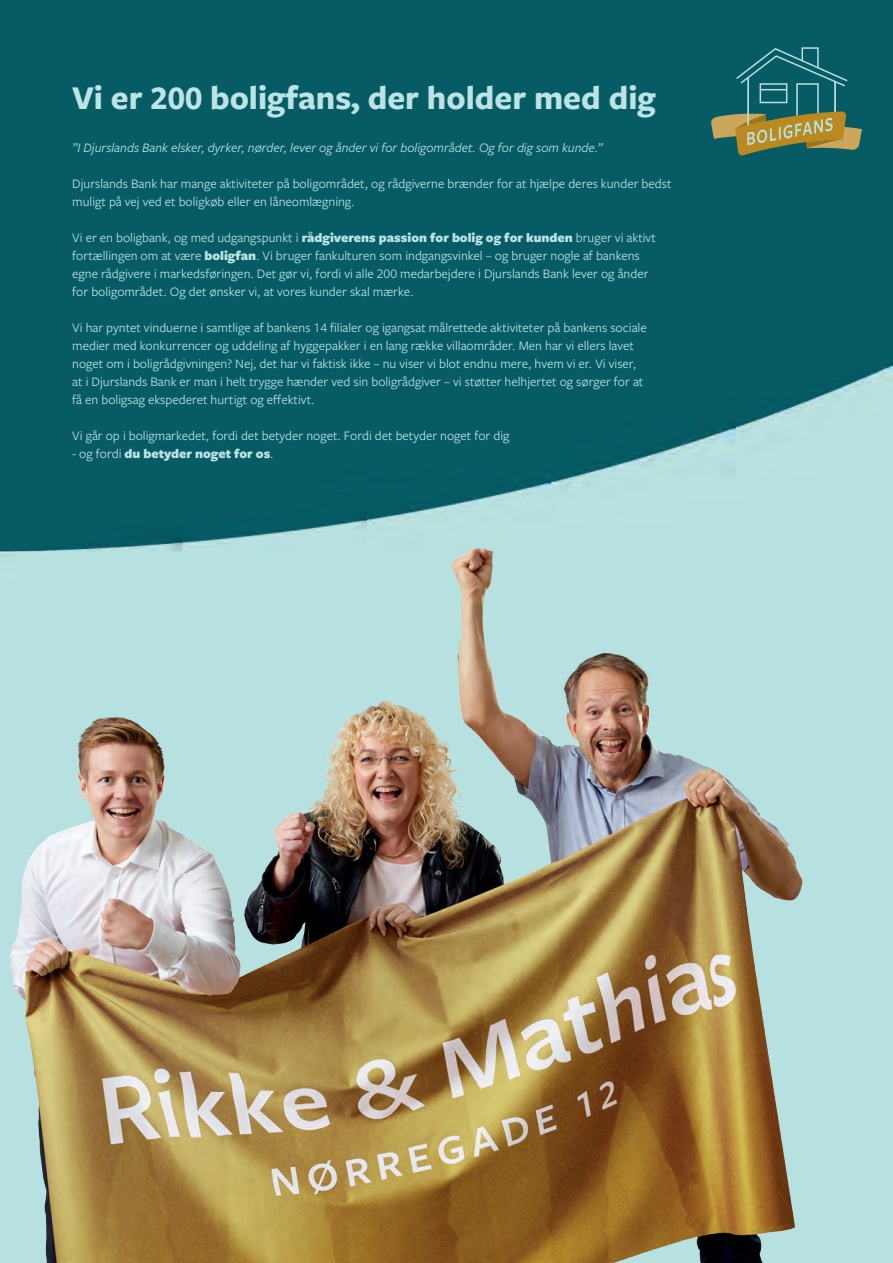
<style>
.page{position:relative;width:893px;height:1263px;background:#fff}
.page>*{position:absolute;margin:0;border:0;box-sizing:border-box;transform-origin:0 0}
.t1{font:700 34.5px "Freight Sans Pro";color:#bce3e5}
.t2{font:13.5px/18px "Freight Sans Pro";color:#bce3e5}
.t3{font:italic 13.5px "Freight Sans Pro";color:#bce3e5}
.t4{font:900 13.5px "Freight Sans Pro";color:#bce3e5}
.s1{font-weight:900}
.s2{font-weight:400}
</style>
<div class="page">
<img style="left:0;top:0;width:893px;height:1263px">
<hr style="left:834px;top:82px;width:2px;height:41px;background:#b7e1df">
<div style="left:796px;top:83px;width:23px;height:35px;border:2px solid #b7e1df"></div>
<div style="left:760px;top:83px;width:27px;height:20px;border:2px solid #b7e1df"></div>
<svg style="left:734px;top:47px;width:115px;height:43px;background:#1a6a72"></svg>
<hr style="left:747px;top:78px;width:2px;height:52px;background:#b7e1df">
<svg style="left:711px;top:111px;width:151px;height:45px;background:#7f844f"></svg>
<img style="left:0;top:530px;width:832px;height:733px">
<h1 class="t1" style="left:72px;top:74px;width:585px">Vi er 200 boligfans, der holder med dig</h1>
<p class="t3" style="left:72px;top:139px;width:532px">”I Djurslands Bank elsker, dyrker, nørder, lever og ånder vi for boligområdet. Og for dig som kunde.”</p>
<p class="t2" style="left:72px;top:174px;width:601px">Djurslands Bank har mange aktiviteter på boligområdet, og rådgiverne brænder for at hjælpe deres kunder bedst muligt på vej ved et boligkøb eller en låneomlægning.</p>
<p class="t2" style="left:72px;top:228px;width:585px">Vi er en boligbank, og med udgangspunkt i <span class="s1">rådgiverens passion for bolig og for kunden</span> bruger vi aktivt fortællingen om at være <span class="s1">boligfan</span>. Vi bruger fankulturen som indgangsvinkel – og bruger nogle af bankens egne rådgivere i markedsføringen. Det gør vi, fordi vi alle 200 medarbejdere i Djurslands Bank lever og ånder for boligområdet. Og det ønsker vi, at vores kunder skal mærke.</p>
<p class="t2" style="left:72px;top:318px;width:576px">Vi har pyntet vinduerne i samtlige af bankens 14 filialer og igangsat målrettede aktiviteter på bankens sociale medier med konkurrencer og uddeling af hyggepakker i en lang række villaområder. Men har vi ellers lavet noget om i boligrådgivningen? Nej, det har vi faktisk ikke – nu viser vi blot endnu mere, hvem vi er. Vi viser, at i Djurslands Bank er man i helt trygge hænder ved sin boligrådgiver – vi støtter helhjertet og sørger for at få en boligsag ekspederet hurtigt og effektivt.</p>
<p class="t2" style="left:72px;top:426px;width:439px">Vi går op i boligmarkedet, fordi det betyder noget. Fordi det betyder noget for dig</p>
<p class="t4" style="left:72px;top:444px;width:203px"><span class="s2">- og fordi</span> du betyder noget for os<span class="s2">.</span></p>
</div>
